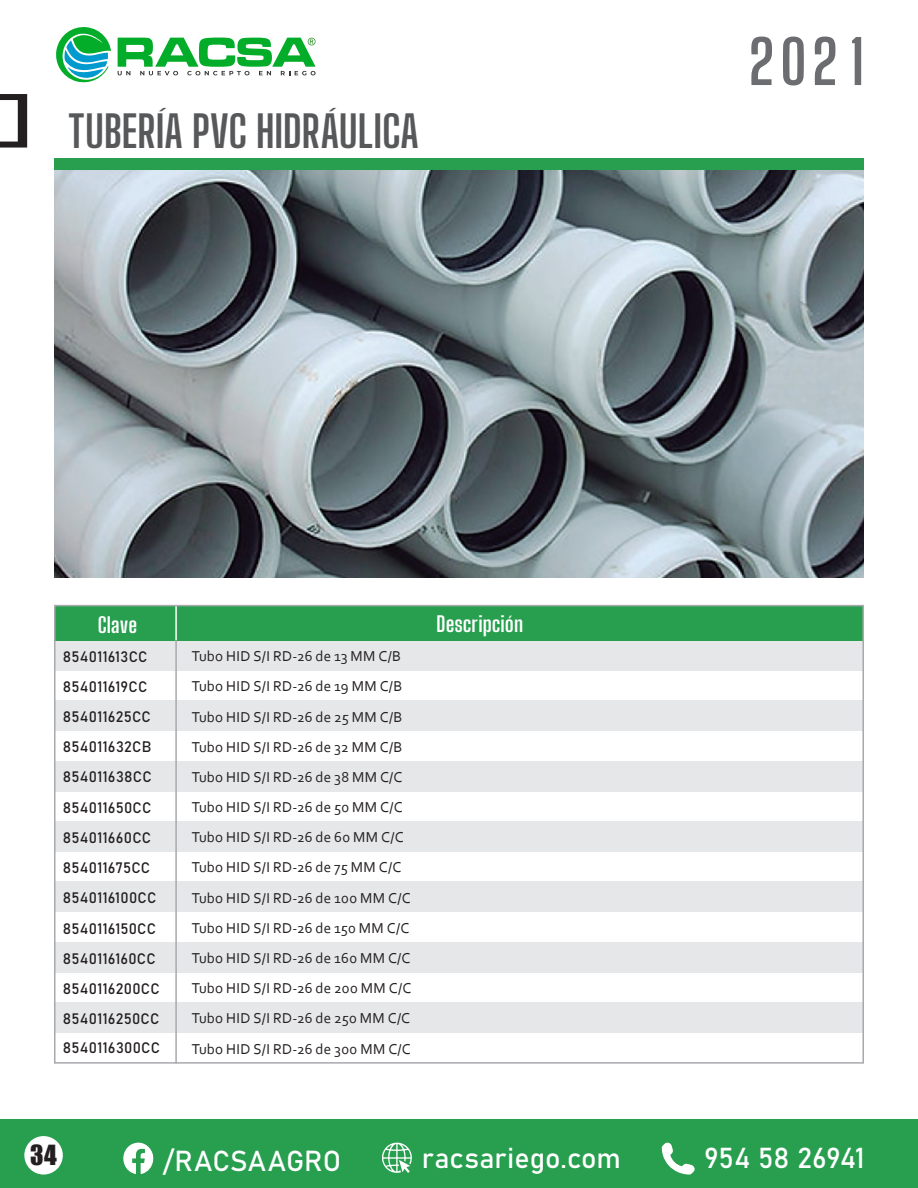
<style>
.page{position:relative;width:918px;height:1188px;background:#fff}
.page>*{position:absolute;margin:0;border:0;box-sizing:border-box;transform-origin:0 0}
.t1{font:700 60px "Big Shoulders Display";color:#6c6d70}
.TITULOS{font:700 43.5px "Big Shoulders Display";color:#57585a}
.t2{font:28.5px "Bahnschrift";color:#fff}
.t3{font:25.5px "Impact";color:#231f20}
.DESCRIPCIONES{font:700 21px "Big Shoulders Display";color:#fff}
.TEXTO_TABLA{font:15px "Corbel";letter-spacing:.005em;color:#231f20}
.claves{font:15px "Bahnschrift";letter-spacing:.015em;color:#231f20}
</style>
<div class="page">
<svg style="left:56px;top:27px;width:55px;height:56px"></svg>
<svg style="left:118px;top:38px;width:198px;height:37px"></svg>
<div style="left:54px;top:158px;width:810px;height:12px;background:#279f4f"></div>
<div style="left:0;top:1119px;width:918px;height:69px;background:#279f4f"></div>
<svg style="left:123px;top:1142px;width:31px;height:32px"></svg>
<svg style="left:382px;top:1142px;width:30px;height:31px"></svg>
<svg style="left:662px;top:1142px;width:33px;height:33px"></svg>
<div style="left:24px;top:1136px;width:39px;height:39px;background:#fff;border-radius:50%"></div>
<div style="left:55px;top:640px;width:809px;height:30px;background:#e6e7e9"></div>
<div style="left:55px;top:701px;width:809px;height:30px;background:#e6e7e9"></div>
<div style="left:55px;top:761px;width:809px;height:30px;background:#e6e7e9"></div>
<div style="left:55px;top:821px;width:809px;height:31px;background:#e6e7e9"></div>
<div style="left:55px;top:882px;width:809px;height:30px;background:#e6e7e9"></div>
<div style="left:55px;top:942px;width:809px;height:31px;background:#e6e7e9"></div>
<div style="left:55px;top:1003px;width:809px;height:30px;background:#e6e7e9"></div>
<div style="left:55px;top:606px;width:809px;height:34px;background:#279f4f"></div>
<hr style="left:175px;top:605px;width:2px;height:35px;background:#fff">
<hr style="left:175px;top:640px;width:2px;height:424px;background:#a8a9ad">
<div style="left:54px;top:605px;width:810px;height:459px;border:2px solid #a8a9ad"></div>
<img style="left:54px;top:170px;width:810px;height:407px">
<svg style="left:0;top:94px;width:27px;height:54px"></svg>
<p class="TITULOS" style="left:68px;top:101px;width:352px">TUBERÍA PVC HIDRÁULICA</p>
<p class="DESCRIPCIONES" style="left:98px;top:611px;width:41px">Clave</p>
<p class="DESCRIPCIONES" style="left:437px;top:610px;width:88px">Descripción</p>
<p class="claves" style="left:63px;top:646px;width:86px">854011613CC</p>
<p class="claves" style="left:63px;top:675px;width:86px">854011619CC</p>
<p class="claves" style="left:63px;top:705px;width:89px">854011625CC</p>
<p class="claves" style="left:63px;top:736px;width:90px">854011632CB</p>
<p class="claves" style="left:63px;top:766px;width:90px">854011638CC</p>
<p class="claves" style="left:63px;top:796px;width:90px">854011650CC</p>
<p class="claves" style="left:63px;top:826px;width:90px">854011660CC</p>
<p class="claves" style="left:63px;top:856px;width:89px">854011675CC</p>
<p class="claves" style="left:63px;top:886px;width:95px">8540116100CC</p>
<p class="claves" style="left:63px;top:917px;width:95px">8540116150CC</p>
<p class="claves" style="left:63px;top:947px;width:94px">8540116160CC</p>
<p class="claves" style="left:63px;top:977px;width:98px">8540116200CC</p>
<p class="claves" style="left:63px;top:1008px;width:98px">8540116250CC</p>
<p class="claves" style="left:63px;top:1037px;width:99px">8540116300CC</p>
<p class="TEXTO_TABLA" style="left:192px;top:647px;width:211px">Tubo HID S/I RD-26 de 13 MM C/B</p>
<p class="TEXTO_TABLA" style="left:192px;top:677px;width:212px">Tubo HID S/I RD-26 de 19 MM C/B</p>
<p class="TEXTO_TABLA" style="left:192px;top:708px;width:212px">Tubo HID S/I RD-26 de 25 MM C/B</p>
<p class="TEXTO_TABLA" style="left:192px;top:737px;width:212px">Tubo HID S/I RD-26 de 32 MM C/B</p>
<p class="TEXTO_TABLA" style="left:192px;top:767px;width:212px">Tubo HID S/I RD-26 de 38 MM C/C</p>
<p class="TEXTO_TABLA" style="left:192px;top:798px;width:212px">Tubo HID S/I RD-26 de 50 MM C/C</p>
<p class="TEXTO_TABLA" style="left:192px;top:828px;width:213px">Tubo HID S/I RD-26 de 60 MM C/C</p>
<p class="TEXTO_TABLA" style="left:192px;top:858px;width:211px">Tubo HID S/I RD-26 de 75 MM C/C</p>
<p class="TEXTO_TABLA" style="left:192px;top:888px;width:220px">Tubo HID S/I RD-26 de 100 MM C/C</p>
<p class="TEXTO_TABLA" style="left:192px;top:918px;width:219px">Tubo HID S/I RD-26 de 150 MM C/C</p>
<p class="TEXTO_TABLA" style="left:192px;top:949px;width:220px">Tubo HID S/I RD-26 de 160 MM C/C</p>
<p class="TEXTO_TABLA" style="left:192px;top:979px;width:221px">Tubo HID S/I RD-26 de 200 MM C/C</p>
<p class="TEXTO_TABLA" style="left:192px;top:1009px;width:220px">Tubo HID S/I RD-26 de 250 MM C/C</p>
<p class="TEXTO_TABLA" style="left:192px;top:1039px;width:220px">Tubo HID S/I RD-26 de 300 MM C/C</p>
<h1 class="t1" style="left:749px;top:21px;width:117px">2021</h1>
<h3 class="t3" style="left:30px;top:1135px;width:28px">34</h3>
<h3 class="t2" style="left:163px;top:1140px;width:180px">/RACSAAGRO</h3>
<h3 class="t2" style="left:422px;top:1136px;width:201px">racsariego.com</h3>
<h3 class="t2" style="left:704px;top:1136px;width:162px">954 58 26941</h3>
</div>
